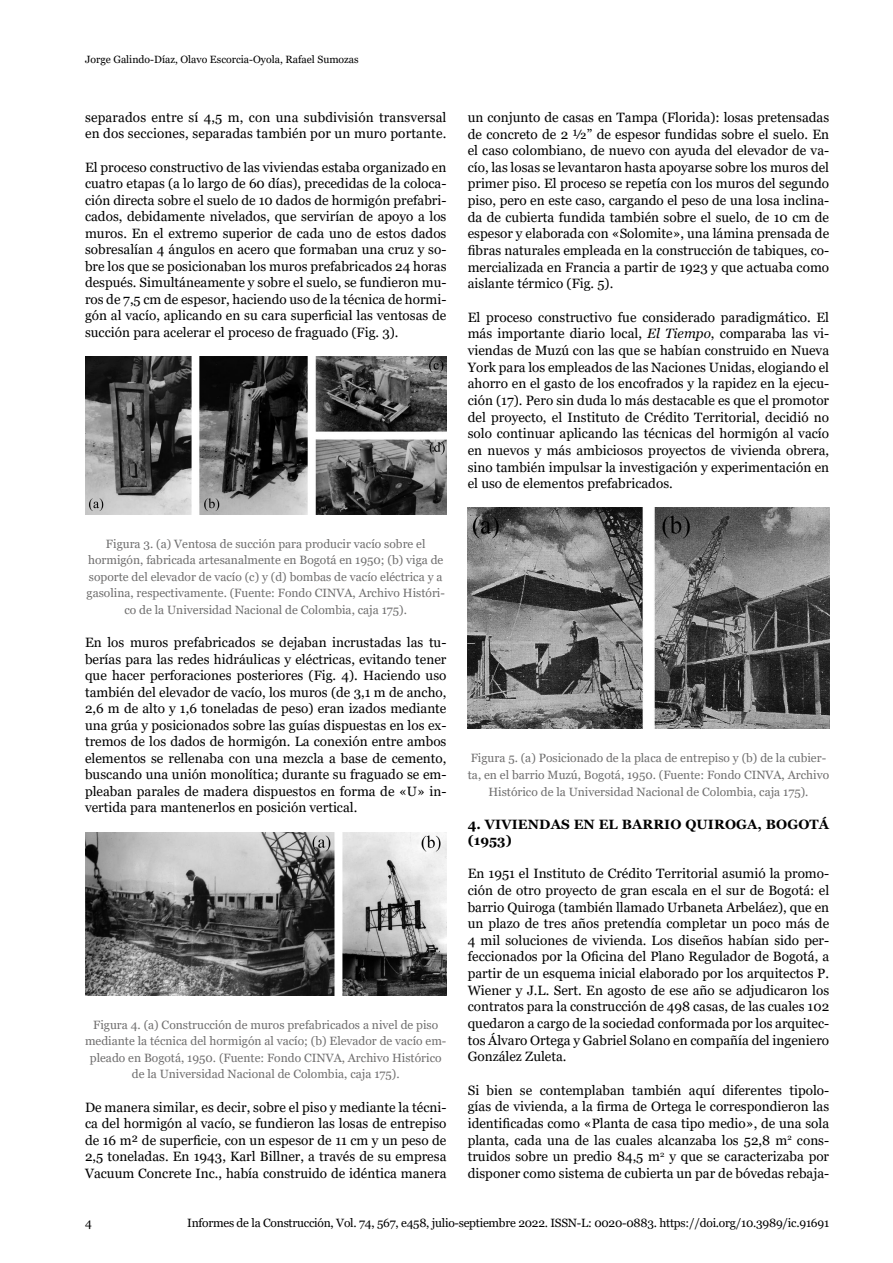
<style>
.page{position:relative;width:893px;height:1263px;background:#fff}
.page>*{position:absolute;margin:0;border:0;box-sizing:border-box;transform-origin:0 0}
.t1{font:13.5px/16.6px "Georgia";color:#000;text-align:justify}
.t2{font:700 13.5px/16.4px "Georgia";letter-spacing:.01em;color:#000}
.t3{font:12px/16.5px "Georgia";color:#706f6f;text-align:center}
.t4{font:12px "Georgia";letter-spacing:-.02em;color:#000}
.t5{font:10.5px "Georgia";color:#000}
.s1{font-style:italic}
</style>
<div class="page">
<img style="left:85px;top:356px;width:361px;height:158px">
<img style="left:85px;top:832px;width:361px;height:163px">
<img style="left:468px;top:508px;width:361px;height:221px">
<p class="t5" style="left:85px;top:53px;width:275px">Jorge Galindo-Díaz, Olavo Escorcia-Oyola, Rafael Sumozas</p>
<p class="t1" style="left:85px;top:109px;width:363px">separados entre sí 4,5 m, con una subdivisión transversal en dos secciones, separadas también por un muro portante.</p>
<p class="t1" style="left:85px;top:159px;width:363px">El proceso constructivo de las viviendas estaba organizado en cuatro etapas (a lo largo de 60 días), precedidas de la coloca&shy;ción directa sobre el suelo de 10 dados de hormigón prefabri&shy;cados, debidamente nivelados, que servirían de apoyo a los muros. En el extremo superior de cada uno de estos dados sobresalían 4 ángulos en acero que formaban una cruz y so&shy;bre los que se posicionaban los muros prefabricados 24 horas después. Simultáneamente y sobre el suelo, se fundieron mu&shy;ros de 7,5 cm de espesor, haciendo uso de la técnica de hormi&shy;gón al vacío, aplicando en su cara superficial las ventosas de succión para acelerar el proceso de fraguado (Fig. 3).</p>
<p class="t3" style="left:87px;top:536px;width:360px">Figura 3. (a) Ventosa de succión para producir vacío sobre el hormigón, fabricada artesanalmente en Bogotá en 1950; (b) viga de soporte del elevador de vacío (c) y (d) bombas de vacío eléctrica y a gasolina, respectivamente. (Fuente: Fondo CINVA, Archivo Históri&shy;co de la Universidad Nacional de Colombia, caja 175).</p>
<p class="t1" style="left:85px;top:635px;width:363px">En los muros prefabricados se dejaban incrustadas las tu&shy;berías para las redes hidráulicas y eléctricas, evitando tener que hacer perforaciones posteriores (Fig. 4). Haciendo uso también del elevador de vacío, los muros (de 3,1 m de ancho, 2,6 m de alto y 1,6 toneladas de peso) eran izados mediante una grúa y posicionados sobre las guías dispuestas en los ex&shy;tremos de los dados de hormigón. La conexión entre ambos elementos se rellenaba con una mezcla a base de cemento, buscando una unión monolítica; durante su fraguado se em&shy;pleaban parales de madera dispuestos en forma de «U» in&shy;vertida para mantenerlos en posición vertical.</p>
<p class="t3" style="left:85px;top:1017px;width:363px">Figura 4. (a) Construcción de muros prefabricados a nivel de piso mediante la técnica del hormigón al vacío; (b) Elevador de vacío em&shy;pleado en Bogotá, 1950. (Fuente: Fondo CINVA, Archivo Histórico de la Universidad Nacional de Colombia, caja 175).</p>
<p class="t1" style="left:85px;top:1099px;width:363px">De manera similar, es decir, sobre el piso y mediante la técni&shy;ca del hormigón al vacío, se fundieron las losas de entrepiso de 16 m² de superficie, con un espesor de 11 cm y un peso de 2,5 toneladas. En 1943, Karl Billner, a través de su empresa Vacuum Concrete Inc., había construido de idéntica manera</p>
<p class="t1" style="left:468px;top:109px;width:363px">un conjunto de casas en Tampa (Florida): losas pretensadas de concreto de 2 ½” de espesor fundidas sobre el suelo. En el caso colombiano, de nuevo con ayuda del elevador de va&shy;cío, las losas se levantaron hasta apoyarse sobre los muros del primer piso. El proceso se repetía con los muros del segundo piso, pero en este caso, cargando el peso de una losa inclina&shy;da de cubierta fundida también sobre el suelo, de 10 cm de espesor y elaborada con «Solomite», una lámina prensada de fibras naturales empleada en la construcción de tabiques, co&shy;mercializada en Francia a partir de 1923 y que actuaba como aislante térmico (Fig. 5).</p>
<p class="t1" style="left:468px;top:309px;width:363px">El proceso constructivo fue considerado paradigmático. El más importante diario local, <span class="s1">El Tiempo</span>, comparaba las vi&shy;viendas de Muzú con las que se habían construido en Nueva York para los empleados de las Naciones Unidas, elogiando el ahorro en el gasto de los encofrados y la rapidez en la ejecu&shy;ción (17). Pero sin duda lo más destacable es que el promotor del proyecto, el Instituto de Crédito Territorial, decidió no solo continuar aplicando las técnicas del hormigón al vacío en nuevos y más ambiciosos proyectos de vivienda obrera, sino también impulsar la investigación y experimentación en el uso de elementos prefabricados.</p>
<p class="t3" style="left:468px;top:750px;width:363px">Figura 5. (a) Posicionado de la placa de entrepiso y (b) de la cubier&shy;ta, en el barrio Muzú, Bogotá, 1950. (Fuente: Fondo CINVA, Archivo<br>Histórico de la Universidad Nacional de Colombia, caja 175).</p>
<p class="t2" style="left:468px;top:816px;width:363px">4. VIVIENDAS EN EL BARRIO QUIROGA, BOGOTÁ (1953)</p>
<p class="t1" style="left:468px;top:865px;width:363px">En 1951 el Instituto de Crédito Territorial asumió la promo&shy;ción de otro proyecto de gran escala en el sur de Bogotá: el barrio Quiroga (también llamado Urbaneta Arbeláez), que en un plazo de tres años pretendía completar un poco más de 4 mil soluciones de vivienda. Los diseños habían sido per&shy;feccionados por la Oficina del Plano Regulador de Bogotá, a partir de un esquema inicial elaborado por los arquitectos P.<br>Wiener y J.L. Sert. En agosto de ese año se adjudicaron los contratos para la construcción de 498 casas, de las cuales 102 quedaron a cargo de la sociedad conformada por los arquitec&shy;tos Álvaro Ortega y Gabriel Solano en compañía del ingeniero González Zuleta.</p>
<p class="t1" style="left:468px;top:1082px;width:363px">Si bien se contemplaban también aquí diferentes tipolo&shy;gías de vivienda, a la firma de Ortega le correspondieron las identificadas como «Planta de casa tipo medio», de una sola planta, cada una de las cuales alcanzaba los 52,8 m<sup>2</sup> cons&shy;truidos sobre un predio 84,5 m<sup>2</sup> y que se caracterizaba por disponer como sistema de cubierta un par de bóvedas rebaja-</p>
<p class="t4" style="left:85px;top:1215px;width:8px">4</p>
<p class="t4" style="left:187px;top:1215px;width:643px">Informes de la Construcción, Vol. 74, 567, e458, julio-septiembre 2022. ISSN-L: 0020-0883. https://doi.org/10.3989/ic.91691</p>
</div>
